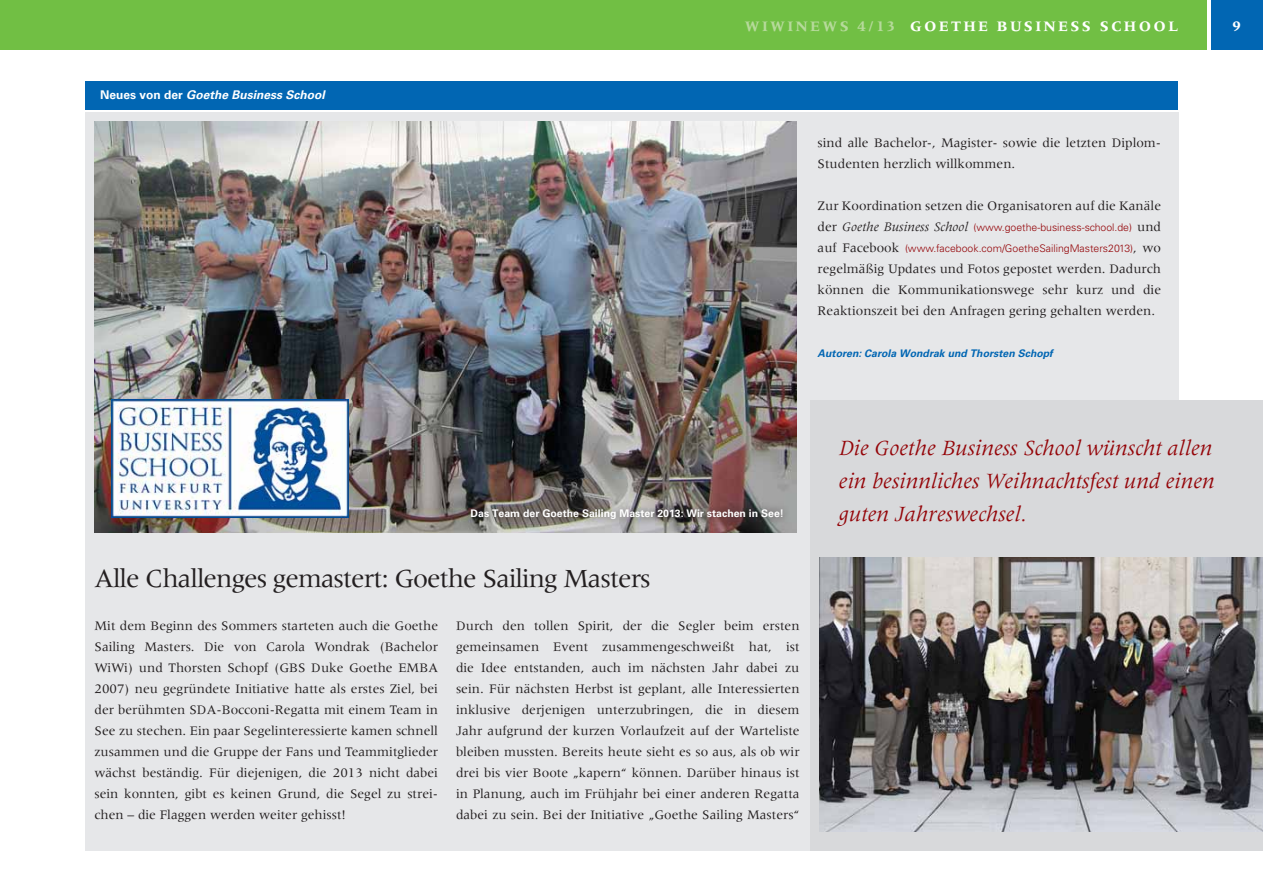
<style>
.page{position:relative;width:1263px;height:893px;background:#fff}
.page>*{position:absolute;margin:0;border:0;box-sizing:border-box;transform-origin:0 0}
.t1{font:27px "Meridien";letter-spacing:-.035em;color:#231f20}
.t2{font:italic 22.5px/33px "Meridien";color:#940408;text-align:justify}
.t3{font:700 15px "Meridien";letter-spacing:.15em;color:#fff}
.t4{font:700 15px "Meridien";color:#b6da9b}
.t5{font:13.5px/21px "Meridien";color:#231f20;text-align:justify}
.t6{font:italic 700 12px "Univers";color:#fff}
.t7{font:300 10.5px/21px "Univers";color:#940408}
.t8{font:700 10.5px "Univers";color:#fff}
.t9{font:italic 700 10.5px "Univers";color:#0166b3}
.s1{font-style:normal}
.s2{color:#b6da9b}
.s3{font-family:"Meridien";font-weight:400;font-size:13.5px;color:#231f20}
.s4{font-family:"Meridien";font-weight:400;font-style:italic;font-size:13.5px;color:#231f20}
</style>
<div class="page">
<div style="left:1211px;top:0;width:52px;height:50px;background:#0166b3"></div>
<div style="left:0;top:0;width:1207px;height:50px;background:#71bf44"></div>
<div style="left:85px;top:112px;width:1094px;height:739px;background:#e6e7e9"></div>
<div style="left:810px;top:400px;width:453px;height:451px;background:#d8d9db"></div>
<img style="left:94px;top:122px;width:702px;height:410px">
<div style="left:85px;top:81px;width:1093px;height:28px;background:#0166b3"></div>
<img style="left:111px;top:400px;width:237px;height:118px">
<div style="left:462px;top:500px;width:329px;height:28px;background:#231f20;opacity:.75"></div>
<img style="left:820px;top:558px;width:443px;height:274px">
<p class="t6" style="left:100px;top:88px;width:226px"><span class="s1">Neues von der</span> Goethe Business School</p>
<p class="t4" style="left:745px;top:18px;width:56px">WIWINEWS</p>
<p class="t3" style="left:858px;top:18px;width:81px"><span class="s2">4/13</span> GOETHE</p>
<p class="t3" style="left:997px;top:18px;width:39px">BUSINESS</p>
<p class="t3" style="left:1100px;top:18px;width:26px">SCHOOL</p>
<p class="t3" style="left:1232px;top:18px;width:10px">9</p>
<p class="t8" style="left:471px;top:507px;width:315px">Das Team der Goethe Sailing Master 2013: Wir stachen in See!</p>
<p class="t5" style="left:818px;top:132px;width:345px">sind alle Bachelor-, Magister- sowie die letzten Diplom-<br>Studenten herzlich willkommen.</p>
<p class="t5" style="left:818px;top:195px;width:345px">Zur Koordination setzen die Organisatoren auf die Kanäle</p>
<p class="t7" style="left:817px;top:217px;width:345px"><span class="s3">der</span> <span class="s4">Goethe Business School</span> (www.goethe-business-school.de) <span class="s3">und auf Facebook</span> (www.facebook.com/GoetheSailingMasters2013)<span class="s3">, wo</span></p>
<p class="t5" style="left:818px;top:258px;width:345px">regelmäßig Updates und Fotos gepostet werden. Dadurch können die Kommunikationswege sehr kurz und die Reaktionszeit bei den Anfragen gering gehalten werden.</p>
<p class="t9" style="left:818px;top:347px;width:237px">Autoren: Carola Wondrak und Thorsten Schopf</p>
<h2 class="t2" style="left:839px;top:432px;width:377px">Die Goethe Business School wünscht allen ein besinnliches Weihnachtsfest und einen guten Jahreswechsel.</h2>
<h1 class="t1" style="left:94px;top:563px;width:558px">Alle Challenges gemastert: Goethe Sailing Masters</h1>
<p class="t5" style="left:94px;top:615px;width:345px">Mit dem Beginn des Sommers starteten auch die Goethe Sailing Masters. Die von Carola Wondrak (Bachelor WiWi) und Thorsten Schopf (GBS Duke Goethe EMBA 2007) neu gegründete Initiative hatte als erstes Ziel, bei der berühmten SDA-Bocconi-Regatta mit einem Team in See zu stechen. Ein paar Segelinteressierte kamen schnell zusammen und die Gruppe der Fans und Teammitglieder wächst beständig. Für diejenigen, die 2013 nicht dabei sein konnten, gibt es keinen Grund, die Segel zu strei&shy;chen – die Flaggen werden weiter gehisst!</p>
<p class="t5" style="left:456px;top:615px;width:345px">Durch den tollen Spirit, der die Segler beim ersten gemeinsamen Event zusammengeschweißt hat, ist die Idee entstanden, auch im nächsten Jahr dabei zu sein. Für nächsten Herbst ist geplant, alle Interessierten inklusive derjenigen unterzubringen, die in diesem Jahr aufgrund der kurzen Vorlaufzeit auf der Warteliste bleiben mussten. Bereits heute sieht es so aus, als ob wir drei bis vier Boote „kapern“ können. Darüber hinaus ist in Planung, auch im Frühjahr bei einer anderen Regatta dabei zu sein. Bei der Initiative „Goethe Sailing Masters“</p>
</div>
